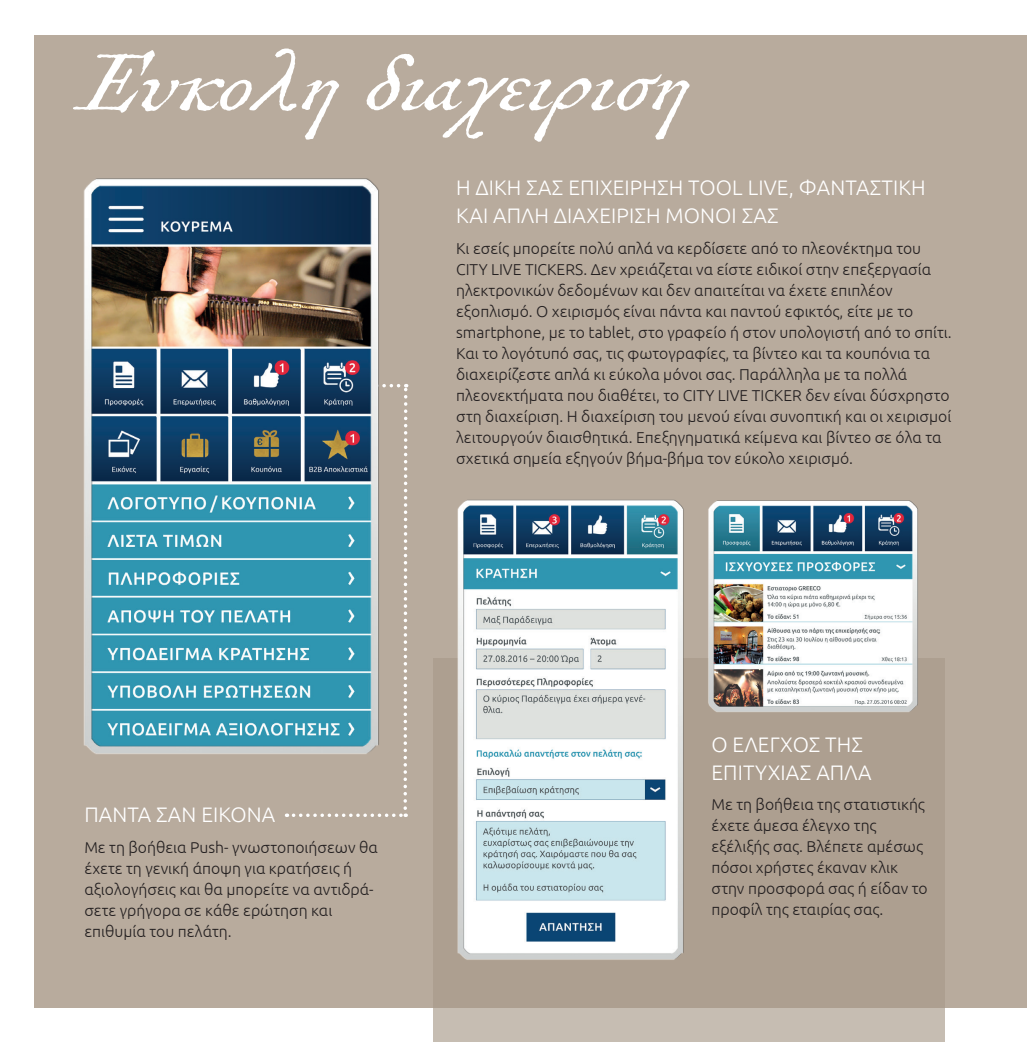
<style>
.page{position:relative;width:1027px;height:1042px;background:#fff}
.page>*{position:absolute;margin:0;border:0;box-sizing:border-box;transform-origin:0 0}
.t1{font:105px "Antiquarian Scribe";letter-spacing:.01em;color:#fff}
.t2{font:300 21px/28px "Ubuntu";letter-spacing:.005em;color:#fff}
.t3{font:300 15.75px/21px "Ubuntu";color:#231f20}
</style>
<div class="page">
<div style="left:35px;top:35px;width:992px;height:972px;background:#b8ab9d"></div>
<svg style="left:434px;top:658px;width:511px;height:384px;fill:#ad9f90"></svg>
<svg style="left:293px;top:384px;width:114px;height:433px"></svg>
<img style="left:704px;top:500px;width:219px;height:216px">
<img style="left:454px;top:499px;width:234px;height:468px">
<img style="left:83px;top:178px;width:303px;height:583px">
<h1 class="t1" style="left:81px;top:9px;width:610px">Ευκολη διαχειριση</h1>
<h2 class="t2" style="left:456px;top:173px;width:471px">Η ΔΙΚΗ ΣΑΣ ΕΠΙΧΕΙΡΗΣΗ TOOL LIVE, ΦΑΝΤΑΣΤΙΚΗ<br>ΚΑΙ ΑΠΛΗ ΔΙΑΧΕΙΡΙΣΗ ΜΟΝΟΙ ΣΑΣ</h2>
<p class="t3" style="left:456px;top:237px;width:497px">Κι εσείς μπορείτε πολύ απλά να κερδίσετε από το πλεονέκτημα του CITY LIVE TICKERS. Δεν χρειάζεται να είστε ειδικοί στην επεξεργασία ηλεκτρονικών δεδομένων και δεν απαιτείται να έχετε επιπλέον εξοπλισμό. Ο χειρισμός είναι πάντα και παντού εφικτός, είτε με το smartphone, με το tablet, στο γραφείο ή στον υπολογιστή από το σπίτι.<br>Και το λογότυπό σας, τις φωτογραφίες, τα βίντεο και τα κουπόνια τα διαχειρίζεστε απλά κι εύκολα μόνοι σας. Παράλληλα με τα πολλά πλεονεκτήματα που διαθέτει, το CITY LIVE TICKER δεν είναι δύσχρηστο στη διαχείριση. Η διαχείριση του μενού είναι συνοπτική και οι χειρισμοί λειτουργούν διαισθητικά. Επεξηγηματικά κείμενα και βίντεο σε όλα τα σχετικά σημεία εξηγούν βήμα-βήμα τον εύκολο χειρισμό.</p>
<h2 class="t2" style="left:84px;top:799px;width:193px">ΠΑΝΤΑ ΣΑΝ ΕΙΚΟΝΑ</h2>
<p class="t3" style="left:84px;top:836px;width:295px">Με τη βοήθεια Push- γνωστοποιήσεων θα έχετε τη γενική άποψη για κρατήσεις ή αξιολογήσεις και θα μπορείτε να αντιδρά&shy;σετε γρήγορα σε κάθε ερώτηση και επιθυμία του πελάτη.</p>
<h2 class="t2" style="left:711px;top:729px;width:162px">Ο ΕΛΕΓΧΟΣ ΤΗΣ<br>ΕΠΙΤΥΧΙΑΣ ΑΠΛΑ</h2>
<p class="t3" style="left:711px;top:794px;width:218px">Με τη βοήθεια της στατιστικής έχετε άμεσα έλεγχο της εξέλιξής σας. Βλέπετε αμέσως πόσοι χρήστες έκαναν κλικ στην προσφορά σας ή είδαν το προφίλ της εταιρίας σας.</p>
</div>
